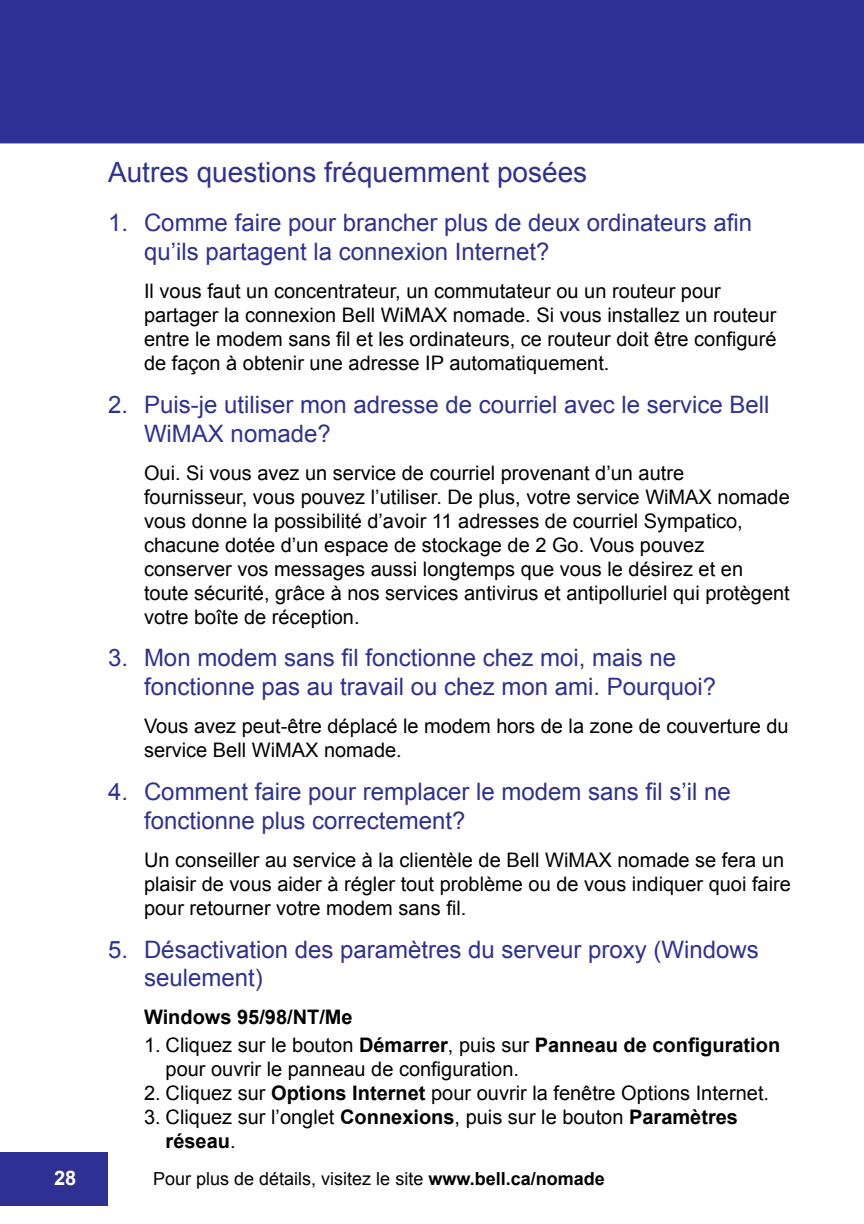
<style>
.page{position:relative;width:864px;height:1224px;background:#fff}
.page>*{position:absolute;margin:0;border:0;box-sizing:border-box;transform-origin:0 0}
.t1{font:28px "Arial";color:#2e3192}
.t2{font:24px/28.8px "Arial";color:#2e3192}
.t3{font:20px/24px "Arial";color:#000}
.t4{font:700 20px "Arial";color:#000}
.t5{font:700 20px "Arial";color:#fff}
.t6{font:18px "Arial";color:#000}
.s1{font-weight:700}
</style>
<div class="page">
<div style="left:0;top:1152px;width:108px;height:54px;background:#2e3192"></div>
<div style="left:0;top:0;width:863px;height:143px;background:#2e3192"></div>
<svg style="left:863px;top:0;width:1px;height:143px"></svg>
<h1 class="t1" style="left:108px;top:157px;width:481px">Autres questions fréquemment posées</h1>
<p class="t2" style="left:144px;top:208px;width:610px;text-indent:-36px">1. Comme faire pour brancher plus de deux ordinateurs afin qu’ils partagent la connexion Internet?</p>
<p class="t3" style="left:144px;top:279px;width:634px">Il vous faut un concentrateur, un commutateur ou un routeur pour partager la connexion Bell WiMAX nomade. Si vous installez un routeur entre le modem sans fil et les ordinateurs, ce routeur doit être configuré de façon à obtenir une adresse IP automatiquement.</p>
<p class="t2" style="left:144px;top:390px;width:627px;text-indent:-36px">2. Puis-je utiliser mon adresse de courriel avec le service Bell<br>WiMAX nomade?</p>
<p class="t3" style="left:144px;top:461px;width:647px">Oui. Si vous avez un service de courriel provenant d’un autre fournisseur, vous pouvez l’utiliser. De plus, votre service WiMAX nomade vous donne la possibilité d’avoir 11 adresses de courriel Sympatico, chacune dotée d’un espace de stockage de 2 Go. Vous pouvez conserver vos messages aussi longtemps que vous le désirez et en toute sécurité, grâce à nos services antivirus et antipolluriel qui protègent votre boîte de réception.</p>
<p class="t2" style="left:144px;top:644px;width:574px;text-indent:-36px">3. Mon modem sans fil fonctionne chez moi, mais ne fonctionne pas au travail ou chez mon ami. Pourquoi?</p>
<p class="t3" style="left:144px;top:714px;width:646px">Vous avez peut-être déplacé le modem hors de la zone de couverture du service Bell WiMAX nomade.</p>
<p class="t2" style="left:144px;top:777px;width:588px;text-indent:-36px">4. Comment faire pour remplacer le modem sans fil s’il ne fonctionne plus correctement?</p>
<p class="t3" style="left:144px;top:848px;width:648px">Un conseiller au service à la clientèle de Bell WiMAX nomade se fera un plaisir de vous aider à régler tout problème ou de vous indiquer quoi faire pour retourner votre modem sans fil.</p>
<p class="t2" style="left:144px;top:935px;width:616px;text-indent:-36px">5. Désactivation des paramètres du serveur proxy (Windows seulement)</p>
<p class="t4" style="left:144px;top:1006px;width:210px">Windows 95/98/NT/Me</p>
<p class="t3" style="left:166px;top:1033px;width:616px;text-indent:-22px">1. Cliquez sur le bouton <span class="s1">Démarrer</span>, puis sur <span class="s1">Panneau de configuration </span>pour ouvrir le panneau de configuration.</p>
<p class="t3" style="left:144px;top:1081px;width:627px">2. Cliquez sur <span class="s1">Options Internet</span> pour ouvrir la fenêtre Options Internet.</p>
<p class="t3" style="left:166px;top:1105px;width:574px;text-indent:-22px">3. Cliquez sur l’onglet <span class="s1">Connexions</span>, puis sur le bouton <span class="s1">Paramètres réseau</span>.</p>
<p class="t5" style="left:54px;top:1166px;width:24px">28</p>
<p class="t6" style="left:153px;top:1168px;width:453px">Pour plus de détails, visitez le site <span class="s1">www.bell.ca/nomade</span></p>
</div>
